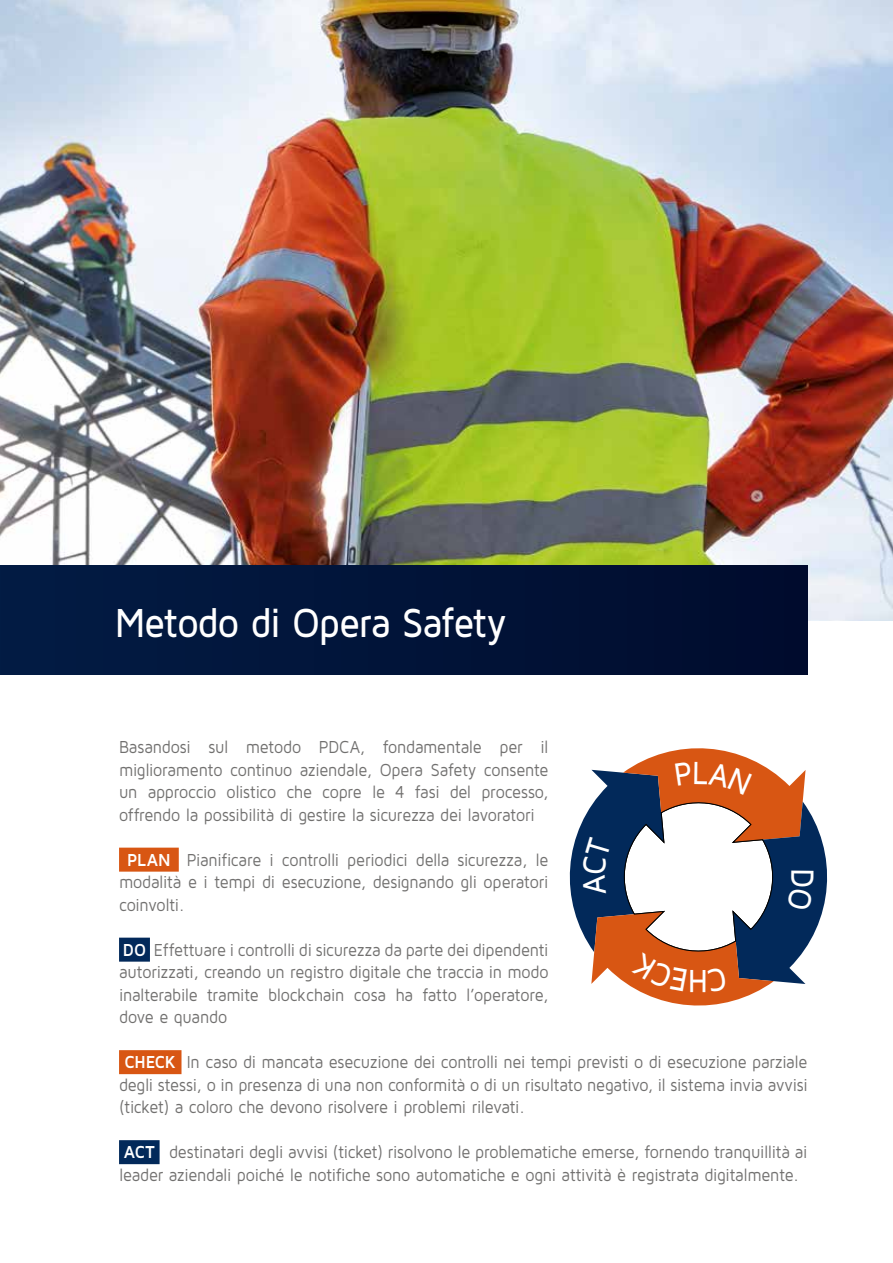
<style>
.page{position:relative;width:893px;height:1263px;background:#fff}
.page>*{position:absolute;margin:0;border:0;box-sizing:border-box;transform-origin:0 0}
.t1{font:500 42px "Maven Pro";letter-spacing:-.03em;color:#fff;scale:.9 1}
.t2{font:500 33.15px "Maven Pro";color:#fff;scale:.9 1}
.t3{font:18px/22.5px "Maven Pro";letter-spacing:-.015em;color:#71706f;text-align:justify;scale:.9 1}
.s1{font-weight:700;color:#fff}
</style>
<div class="page">
<img style="left:0;top:0;width:893px;height:620px">
<div style="left:0;top:566px;width:808px;height:109px;background:#011439"></div>
<div style="left:119px;top:848px;width:60px;height:24px;background:#d85613"></div>
<div style="left:119px;top:938px;width:31px;height:24px;background:#02295a"></div>
<div style="left:119px;top:1050px;width:62px;height:24px;background:#d85613"></div>
<div style="left:119px;top:1140px;width:41px;height:24px;background:#02295a"></div>
<svg style="left:569px;top:748px;width:259px;height:258px"></svg>
<h1 class="t1" style="left:115px;top:597px;width:437px">Metodo di Opera Safety</h1>
<p class="t3" style="left:119px;top:735px;width:479px">Basandosi sul metodo PDCA, fondamentale per il miglioramento continuo aziendale, Opera Safety consente un approccio olistico che copre le 4 fasi del processo, offrendo la possibilità di gestire la sicurezza dei lavoratori</p>
<p class="t3" style="left:119px;top:847px;width:479px;text-indent:8px"><span class="s1">PLAN</span> Pianificare i controlli periodici della sicurezza, le modalità e i tempi di esecuzione, designando gli operatori coinvolti.</p>
<p class="t3" style="left:119px;top:937px;width:479px"><span class="s1">DO</span> Effettuare i controlli di sicurezza da parte dei dipendenti autorizzati, creando un registro digitale che traccia in modo inalterabile tramite blockchain cosa ha fatto l’operatore, dove e quando</p>
<p class="t3" style="left:119px;top:1050px;width:767px"><span class="s1">CHECK</span> In caso di mancata esecuzione dei controlli nei tempi previsti o di esecuzione parziale degli stessi, o in presenza di una non conformità o di un risultato negativo, il sistema invia avvisi (ticket) a coloro che devono risolvere i problemi rilevati.</p>
<p class="t3" style="left:119px;top:1140px;width:766px"><span class="s1">ACT</span> destinatari degli avvisi (ticket) risolvono le problematiche emerse, fornendo tranquillità ai leader aziendali poiché le notifiche sono automatiche e ogni attività è registrata digitalmente.</p>
<h2 class="t2" style="left:708px;top:1002px;width:24px;rotate:-180deg">H</h2>
</div>
